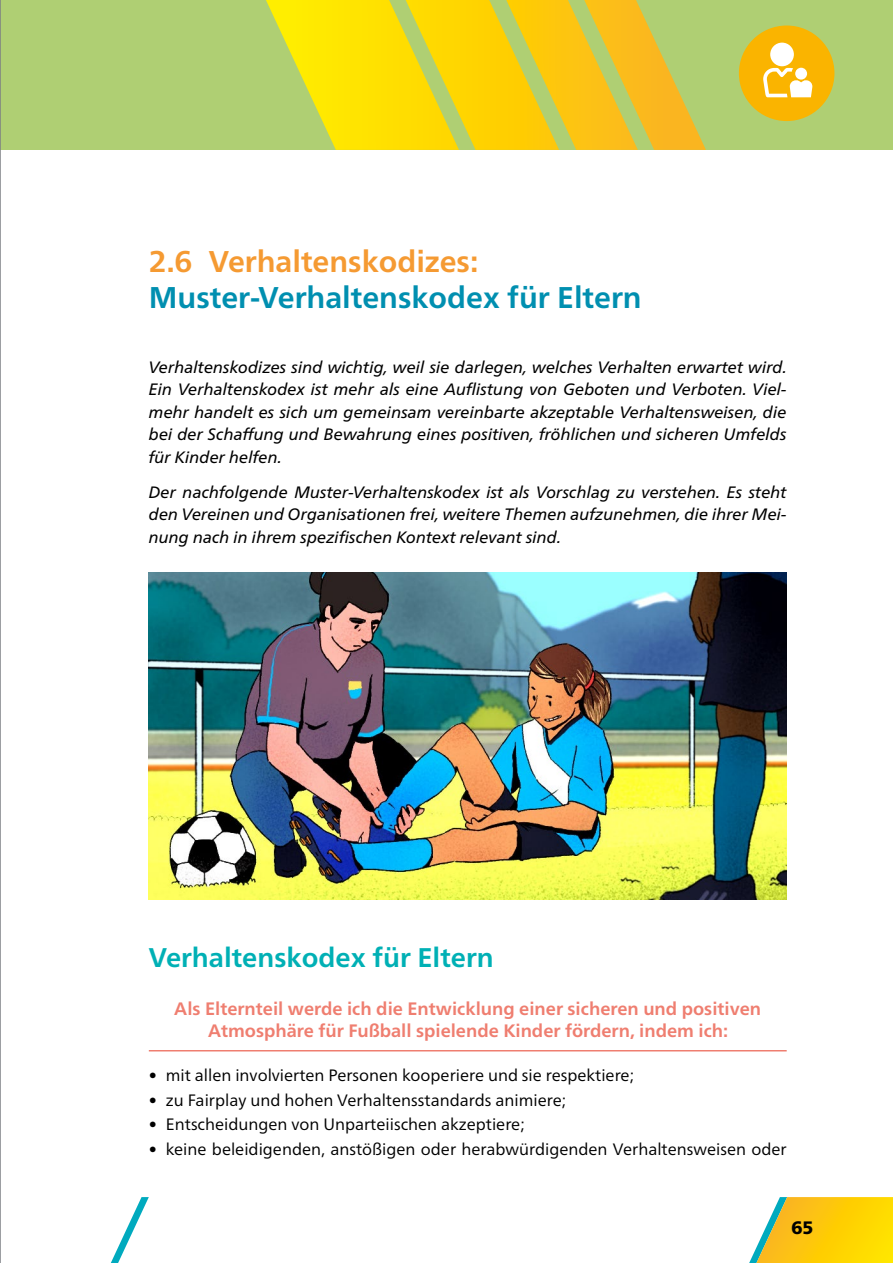
<style>
.page{position:relative;width:893px;height:1263px;background:#fff}
.page>*{position:absolute;margin:0;border:0;box-sizing:border-box;transform-origin:0 0}
.t1{font:700 30px "Frutiger Neue LTW1 G";color:#008fb0}
.t2{font:700 30px "Frutiger Neue LTW1 G";color:#f59a32}
.t3{font:700 27px "Frutiger Neue LTW1 G";color:#00b0b5}
.t4{font:700 18px/22.5px "Frutiger Neue LTW1 G";color:#ef7e70;text-align:center}
.t5{font:900 18px "Frutiger Neue LTW1 G";color:#000}
.t6{font:italic 16.5px/22.5px "Frutiger Neue LTW1 G";color:#000;text-align:justify}
.t7{font:16.5px "Frutiger Neue LTW1 G";color:#000}
</style>
<div class="page">
<svg style="left:111px;top:1197px;width:38px;height:66px"></svg>
<svg style="left:749px;top:1197px;width:144px;height:66px;background:#f1d02e"></svg>
<div style="left:0;top:0;width:893px;height:150px;background:#afcf73"></div>
<hr style="left:0;top:0;width:1px;height:1263px;background:#7c7f84">
<hr style="left:149px;top:1050px;width:638px;height:1px;background:#ef7e70">
<img style="left:149px;top:573px;width:638px;height:327px">
<svg style="left:266px;top:0;width:440px;height:150px"></svg>
<svg style="left:739px;top:26px;width:95px;height:95px"></svg>
<h1 class="t2" style="left:149px;top:243px;width:331px">2.6 Verhaltenskodizes:</h1>
<h1 class="t1" style="left:149px;top:279px;width:494px">Muster‑Verhaltenskodex für Eltern</h1>
<p class="t6" style="left:149px;top:356px;width:639px">Verhaltenskodizes sind wichtig, weil sie darlegen, welches Verhalten erwartet wird.<br>Ein Verhaltenskodex ist mehr als eine Auflistung von Geboten und Verboten. Viel&shy;mehr handelt es sich um gemeinsam vereinbarte akzeptable Verhaltensweisen, die bei der Schaffung und Bewahrung eines positiven, fröhlichen und sicheren Umfelds für Kinder helfen.</p>
<p class="t6" style="left:149px;top:481px;width:639px">Der nachfolgende Muster-Verhaltenskodex ist als Vorschlag zu verstehen. Es steht den Vereinen und Organisationen frei, weitere Themen aufzunehmen, die ihrer Mei&shy;nung nach in ihrem spezifischen Kontext relevant sind.</p>
<h2 class="t3" style="left:149px;top:941px;width:346px">Verhaltenskodex für Eltern</h2>
<p class="t4" style="left:174px;top:997px;width:588px">Als Elternteil werde ich die Entwicklung einer sicheren und positiven<br>Atmosphäre für Fußball spielende Kinder fördern, indem ich:</p>
<p class="t7" style="left:149px;top:1065px;width:487px">• mit allen involvierten Personen kooperiere und sie respektiere;</p>
<p class="t7" style="left:149px;top:1090px;width:419px">• zu Fairplay und hohen Verhaltensstandards animiere;</p>
<p class="t7" style="left:149px;top:1114px;width:377px">• Entscheidungen von Unparteiischen akzeptiere;</p>
<p class="t7" style="left:149px;top:1139px;width:639px">• keine beleidigenden, anstößigen oder herabwürdigenden Verhaltensweisen oder</p>
<p class="t5" style="left:791px;top:1216px;width:24px">65</p>
</div>
